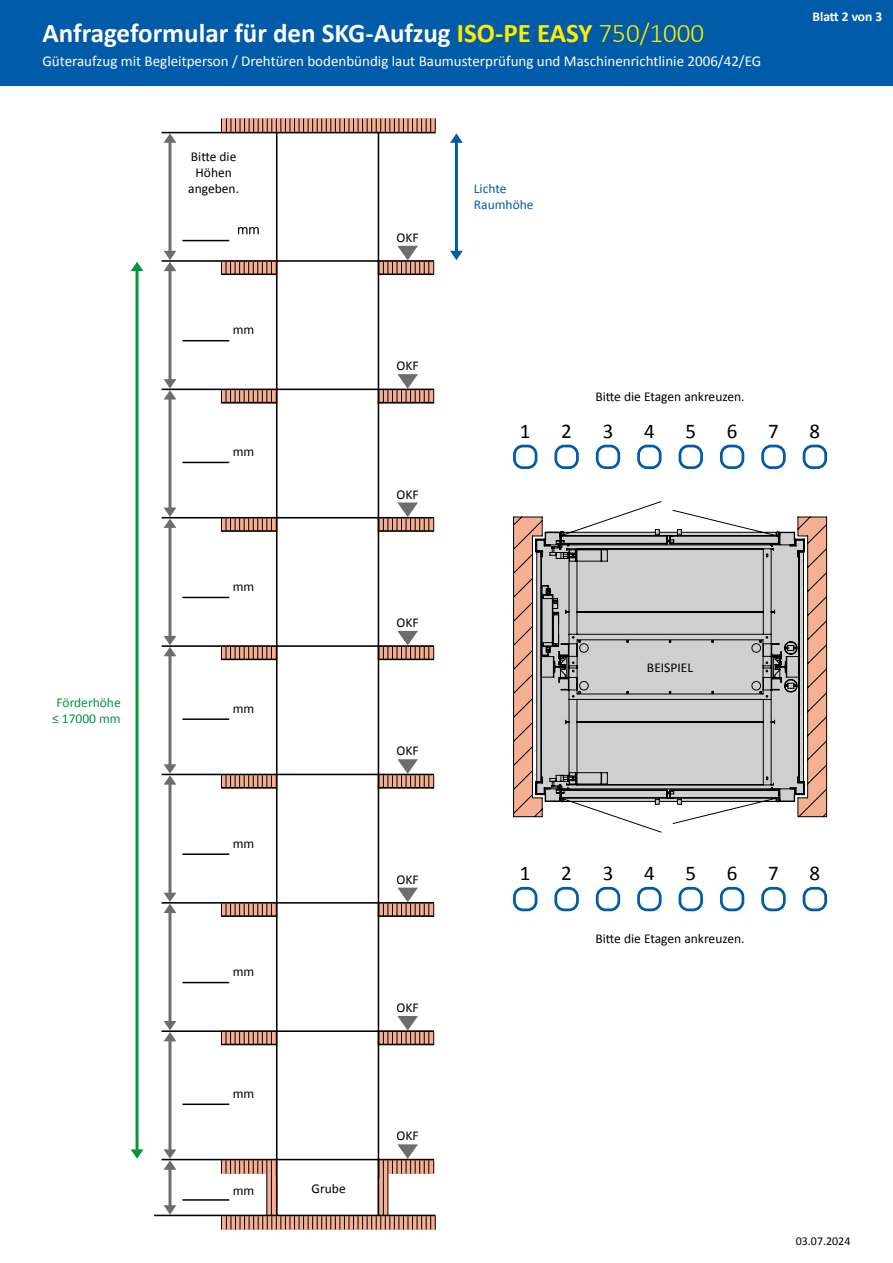
<style>
.page{position:relative;width:893px;height:1263px;background:#fff}
.page>*{position:absolute;margin:0;border:0;box-sizing:border-box;transform-origin:0 0}
.t1{font:700 27px "Calibri";color:#fff}
.t2{font:21px "Calibri";color:#000}
.t3{font:15px "Calibri";color:#fff}
.t4{font:13.5px/16.2px "Calibri";color:#000;text-align:center}
.t5{font:13.5px/16.2px "Calibri";color:#00953e;text-align:center}
.t6{font:13.5px/16.2px "Calibri";color:#005ba8}
.t7{font:700 13.5px "Calibri";color:#fff}
.t8{font:12px "Calibri";color:#000}
.s1{color:#ffed00}
.s2{font-weight:300;color:#ffed00}
</style>
<div class="page">
<div style="left:0;top:0;width:893px;height:85px;background:#005ba8"></div>
<svg style="left:513px;top:501px;width:315px;height:332px"></svg>
<div style="left:513px;top:887px;width:24px;height:24px;border:3px solid #005ba8;border-radius:9px"></div>
<div style="left:596px;top:887px;width:24px;height:24px;border:3px solid #005ba8;border-radius:9px"></div>
<div style="left:679px;top:887px;width:24px;height:24px;border:3px solid #005ba8;border-radius:9px"></div>
<div style="left:803px;top:887px;width:24px;height:24px;border:3px solid #005ba8;border-radius:9px"></div>
<div style="left:554px;top:887px;width:25px;height:24px;border:3px solid #005ba8;border-radius:9px"></div>
<div style="left:637px;top:887px;width:25px;height:24px;border:3px solid #005ba8;border-radius:9px"></div>
<div style="left:720px;top:887px;width:24px;height:24px;border:3px solid #005ba8;border-radius:9px"></div>
<div style="left:761px;top:887px;width:25px;height:24px;border:3px solid #005ba8;border-radius:9px"></div>
<div style="left:513px;top:445px;width:24px;height:24px;border:3px solid #005ba8;border-radius:9px"></div>
<div style="left:596px;top:445px;width:24px;height:24px;border:3px solid #005ba8;border-radius:9px"></div>
<div style="left:679px;top:445px;width:24px;height:24px;border:3px solid #005ba8;border-radius:9px"></div>
<div style="left:803px;top:445px;width:24px;height:24px;border:3px solid #005ba8;border-radius:9px"></div>
<div style="left:554px;top:445px;width:25px;height:24px;border:3px solid #005ba8;border-radius:9px"></div>
<div style="left:637px;top:445px;width:25px;height:24px;border:3px solid #005ba8;border-radius:9px"></div>
<div style="left:720px;top:445px;width:24px;height:24px;border:3px solid #005ba8;border-radius:9px"></div>
<div style="left:761px;top:445px;width:25px;height:24px;border:3px solid #005ba8;border-radius:9px"></div>
<hr style="left:136px;top:268px;width:3px;height:884px;background:#00953e">
<svg style="left:263px;top:1160px;width:13px;height:14px"></svg>
<div style="left:378px;top:1159px;width:56px;height:15px;background:#f5af93"></div>
<svg style="left:267px;top:1161px;width:9px;height:53px"></svg>
<svg style="left:379px;top:1160px;width:9px;height:54px"></svg>
<hr style="left:162px;top:132px;width:274px;height:1px;background:#000">
<hr style="left:162px;top:902px;width:272px;height:2px;background:#000">
<hr style="left:162px;top:1030px;width:272px;height:2px;background:#000">
<hr style="left:162px;top:389px;width:272px;height:1px;background:#000">
<hr style="left:162px;top:517px;width:272px;height:1px;background:#000">
<hr style="left:162px;top:645px;width:272px;height:2px;background:#000">
<hr style="left:162px;top:774px;width:272px;height:1px;background:#000">
<svg style="left:221px;top:119px;width:215px;height:13px;background:#bb8670"></svg>
<svg style="left:221px;top:262px;width:55px;height:11px"></svg>
<hr style="left:221px;top:273px;width:56px;height:2px;background:#000">
<hr style="left:378px;top:273px;width:56px;height:2px;background:#000">
<svg style="left:221px;top:390px;width:55px;height:12px"></svg>
<hr style="left:221px;top:402px;width:56px;height:1px;background:#000">
<hr style="left:378px;top:402px;width:56px;height:1px;background:#000">
<svg style="left:221px;top:518px;width:55px;height:12px"></svg>
<hr style="left:221px;top:530px;width:56px;height:2px;background:#000">
<hr style="left:378px;top:530px;width:56px;height:2px;background:#000">
<svg style="left:221px;top:647px;width:55px;height:12px"></svg>
<hr style="left:221px;top:659px;width:56px;height:1px;background:#000">
<hr style="left:378px;top:659px;width:56px;height:1px;background:#000">
<svg style="left:221px;top:775px;width:55px;height:12px"></svg>
<hr style="left:221px;top:787px;width:56px;height:1px;background:#000">
<hr style="left:378px;top:787px;width:56px;height:1px;background:#000">
<svg style="left:221px;top:904px;width:55px;height:11px"></svg>
<hr style="left:221px;top:915px;width:56px;height:2px;background:#000">
<hr style="left:378px;top:915px;width:56px;height:2px;background:#000">
<svg style="left:221px;top:1032px;width:55px;height:12px"></svg>
<hr style="left:221px;top:1044px;width:56px;height:1px;background:#000">
<hr style="left:378px;top:1044px;width:56px;height:1px;background:#000">
<svg style="left:221px;top:1160px;width:42px;height:14px"></svg>
<hr style="left:266px;top:1160px;width:1px;height:55px;background:#000">
<hr style="left:271px;top:1160px;width:1px;height:55px;background:#000">
<hr style="left:383px;top:1160px;width:1px;height:55px;background:#000">
<hr style="left:388px;top:1160px;width:1px;height:55px;background:#000">
<hr style="left:276px;top:132px;width:1px;height:1083px;background:#000">
<hr style="left:378px;top:132px;width:1px;height:1083px;background:#000">
<svg style="left:221px;top:1216px;width:215px;height:13px;background:#bb8570"></svg>
<hr style="left:168px;top:653px;width:3px;height:113px;background:#6d6d6d">
<hr style="left:168px;top:268px;width:3px;height:113px;background:#6d6d6d">
<hr style="left:168px;top:396px;width:3px;height:113px;background:#6d6d6d">
<hr style="left:168px;top:524px;width:3px;height:113px;background:#6d6d6d">
<hr style="left:168px;top:781px;width:3px;height:113px;background:#6d6d6d">
<hr style="left:168px;top:909px;width:3px;height:113px;background:#6d6d6d">
<hr style="left:168px;top:1038px;width:3px;height:113px;background:#6d6d6d">
<hr style="left:168px;top:1167px;width:3px;height:40px;background:#6d6d6d">
<hr style="left:168px;top:139px;width:3px;height:113px;background:#6d6d6d">
<svg style="left:164px;top:133px;width:12px;height:10px"></svg>
<svg style="left:164px;top:251px;width:12px;height:20px"></svg>
<svg style="left:131px;top:262px;width:12px;height:9px"></svg>
<svg style="left:164px;top:379px;width:12px;height:20px"></svg>
<svg style="left:164px;top:507px;width:12px;height:21px"></svg>
<svg style="left:164px;top:636px;width:12px;height:20px"></svg>
<svg style="left:164px;top:764px;width:12px;height:21px"></svg>
<svg style="left:164px;top:893px;width:12px;height:20px"></svg>
<svg style="left:164px;top:1021px;width:12px;height:20px"></svg>
<svg style="left:131px;top:1149px;width:12px;height:10px"></svg>
<svg style="left:164px;top:1205px;width:12px;height:9px"></svg>
<svg style="left:164px;top:1149px;width:12px;height:21px"></svg>
<hr style="left:455px;top:139px;width:3px;height:113px;background:#005ba8">
<svg style="left:450px;top:133px;width:13px;height:10px"></svg>
<svg style="left:450px;top:251px;width:13px;height:9px"></svg>
<svg style="left:238px;top:227px;width:21px;height:7px"></svg>
<hr style="left:182px;top:240px;width:47px;height:1px;background:#000">
<hr style="left:182px;top:340px;width:47px;height:1px;background:#000">
<hr style="left:182px;top:462px;width:47px;height:1px;background:#000">
<hr style="left:182px;top:597px;width:47px;height:1px;background:#000">
<hr style="left:182px;top:718px;width:47px;height:2px;background:#000">
<hr style="left:182px;top:853px;width:47px;height:2px;background:#000">
<hr style="left:182px;top:982px;width:47px;height:1px;background:#000">
<hr style="left:182px;top:1103px;width:47px;height:2px;background:#000">
<hr style="left:182px;top:1199px;width:47px;height:2px;background:#000">
<hr style="left:154px;top:1214px;width:282px;height:2px;background:#000">
<hr style="left:162px;top:260px;width:272px;height:2px;background:#000">
<hr style="left:162px;top:1159px;width:272px;height:1px;background:#000">
<svg style="left:379px;top:759px;width:55px;height:28px"></svg>
<svg style="left:379px;top:246px;width:55px;height:28px"></svg>
<svg style="left:379px;top:374px;width:55px;height:28px"></svg>
<svg style="left:379px;top:502px;width:55px;height:29px"></svg>
<svg style="left:379px;top:631px;width:55px;height:28px"></svg>
<svg style="left:379px;top:888px;width:55px;height:28px"></svg>
<svg style="left:379px;top:1016px;width:55px;height:28px"></svg>
<svg style="left:392px;top:1144px;width:42px;height:30px"></svg>
<h1 class="t1" style="left:43px;top:15px;width:663px">Anfrageformular für den SKG-Aufzug <span class="s1">ISO-PE EASY</span> <span class="s2">750/1000</span></h1>
<p class="t3" style="left:43px;top:51px;width:720px">Güteraufzug mit Begleitperson / Drehtüren bodenbündig laut Baumusterprüfung und Maschinenrichtlinie 2006/42/EG</p>
<p class="t4" style="left:188px;top:148px;width:52px">Bitte die<br>Höhen angeben.</p>
<p class="t4" style="left:233px;top:322px;width:23px">mm</p>
<p class="t4" style="left:397px;top:229px;width:24px">OKF</p>
<p class="t4" style="left:397px;top:358px;width:24px">OKF</p>
<p class="t6" style="left:474px;top:180px;width:61px">Lichte<br>Raumhöhe</p>
<p class="t4" style="left:595px;top:389px;width:151px">Bitte die Etagen ankreuzen.</p>
<p class="t7" style="left:812px;top:8px;width:71px">Blatt 2 von 3</p>
<p class="t5" style="left:52px;top:694px;width:70px">Förderhöhe ≤ 17000 mm</p>
<p class="t4" style="left:233px;top:444px;width:23px">mm</p>
<p class="t4" style="left:233px;top:579px;width:23px">mm</p>
<p class="t4" style="left:233px;top:700px;width:23px">mm</p>
<p class="t4" style="left:233px;top:835px;width:23px">mm</p>
<p class="t4" style="left:233px;top:964px;width:23px">mm</p>
<p class="t4" style="left:233px;top:1085px;width:23px">mm</p>
<p class="t4" style="left:233px;top:1182px;width:23px">mm</p>
<p class="t4" style="left:312px;top:1180px;width:36px">Grube</p>
<p class="t4" style="left:397px;top:486px;width:24px">OKF</p>
<p class="t4" style="left:397px;top:614px;width:24px">OKF</p>
<p class="t4" style="left:397px;top:743px;width:24px">OKF</p>
<p class="t4" style="left:397px;top:871px;width:24px">OKF</p>
<p class="t4" style="left:397px;top:999px;width:24px">OKF</p>
<p class="t4" style="left:397px;top:1128px;width:24px">OKF</p>
<h2 class="t2" style="left:520px;top:418px;width:12px">1</h2>
<h2 class="t2" style="left:561px;top:418px;width:12px">2</h2>
<h2 class="t2" style="left:603px;top:418px;width:12px">3</h2>
<h2 class="t2" style="left:644px;top:418px;width:12px">4</h2>
<h2 class="t2" style="left:685px;top:418px;width:12px">5</h2>
<h2 class="t2" style="left:727px;top:418px;width:12px">6</h2>
<h2 class="t2" style="left:768px;top:418px;width:12px">7</h2>
<h2 class="t2" style="left:809px;top:418px;width:12px">8</h2>
<p class="t4" style="left:647px;top:659px;width:48px">BEISPIEL</p>
<h2 class="t2" style="left:520px;top:860px;width:12px">1</h2>
<h2 class="t2" style="left:561px;top:860px;width:12px">2</h2>
<h2 class="t2" style="left:603px;top:860px;width:12px">3</h2>
<h2 class="t2" style="left:644px;top:860px;width:12px">4</h2>
<h2 class="t2" style="left:685px;top:860px;width:12px">5</h2>
<h2 class="t2" style="left:727px;top:860px;width:12px">6</h2>
<h2 class="t2" style="left:768px;top:860px;width:12px">7</h2>
<h2 class="t2" style="left:809px;top:860px;width:12px">8</h2>
<p class="t4" style="left:595px;top:930px;width:151px">Bitte die Etagen ankreuzen.</p>
<p class="t8" style="left:796px;top:1234px;width:56px">03.07.2024</p>
</div>
